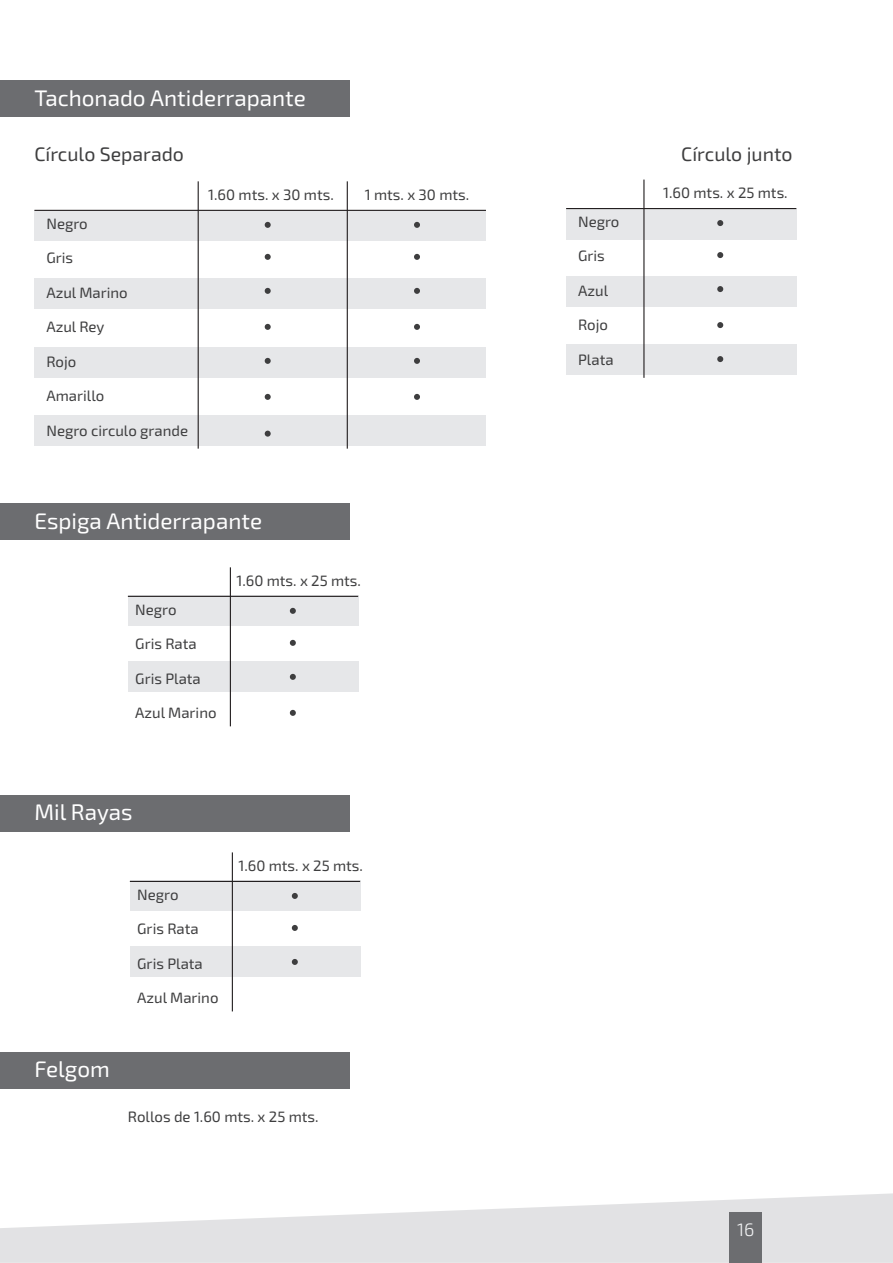
<style>
.page{position:relative;width:893px;height:1263px;background:#fff}
.page>*{position:absolute;margin:0;border:0;box-sizing:border-box;transform-origin:0 0}
.t1{font:22.5px "Exo 2";color:#fff}
.t2{font:19.5px "Exo 2";color:#3e3e3f}
.t3{font:300 18px "Exo 2";color:#f2f3f4}
.t4{font:15px "Exo 2";color:#3e3e3f}
</style>
<div class="page">
<div style="left:34px;top:210px;width:452px;height:31px;background:#e6e7e9"></div>
<div style="left:34px;top:279px;width:452px;height:30px;background:#e6e7e9"></div>
<div style="left:34px;top:347px;width:452px;height:31px;background:#e6e7e9"></div>
<div style="left:566px;top:209px;width:230px;height:31px;background:#e6e7e9"></div>
<div style="left:566px;top:277px;width:230px;height:30px;background:#e6e7e9"></div>
<div style="left:566px;top:344px;width:230px;height:30px;background:#e6e7e9"></div>
<div style="left:128px;top:596px;width:230px;height:30px;background:#e6e7e9"></div>
<div style="left:128px;top:662px;width:230px;height:30px;background:#e6e7e9"></div>
<div style="left:34px;top:415px;width:452px;height:31px;background:#e6e7e9"></div>
<div style="left:0;top:80px;width:349px;height:37px;background:#6c6d70"></div>
<div style="left:0;top:503px;width:349px;height:37px;background:#6c6d70"></div>
<div style="left:0;top:795px;width:349px;height:36px;background:#6c6d70"></div>
<div style="left:0;top:1052px;width:349px;height:36px;background:#6c6d70"></div>
<svg style="left:0;top:1193px;width:893px;height:70px;fill:#e2e2e4"></svg>
<div style="left:730px;top:1212px;width:32px;height:51px;background:#6c6d70"></div>
<hr style="left:198px;top:181px;width:1px;height:268px;background:#231f20">
<hr style="left:347px;top:181px;width:1px;height:268px;background:#231f20">
<hr style="left:34px;top:210px;width:452px;height:1px;background:#231f20">
<svg style="left:265px;top:222px;width:6px;height:6px"></svg>
<svg style="left:265px;top:254px;width:6px;height:6px"></svg>
<svg style="left:265px;top:288px;width:6px;height:6px"></svg>
<svg style="left:265px;top:324px;width:6px;height:6px"></svg>
<svg style="left:265px;top:358px;width:6px;height:6px"></svg>
<svg style="left:265px;top:394px;width:6px;height:6px"></svg>
<svg style="left:414px;top:222px;width:6px;height:6px"></svg>
<svg style="left:265px;top:431px;width:6px;height:6px"></svg>
<svg style="left:414px;top:254px;width:6px;height:6px"></svg>
<svg style="left:414px;top:288px;width:6px;height:6px"></svg>
<svg style="left:414px;top:324px;width:6px;height:6px"></svg>
<svg style="left:414px;top:358px;width:6px;height:6px"></svg>
<svg style="left:414px;top:394px;width:6px;height:6px"></svg>
<hr style="left:643px;top:180px;width:1px;height:198px;background:#231f20">
<hr style="left:566px;top:208px;width:230px;height:1px;background:#231f20">
<hr style="left:128px;top:596px;width:230px;height:1px;background:#231f20">
<svg style="left:717px;top:220px;width:6px;height:6px"></svg>
<svg style="left:717px;top:252px;width:6px;height:6px"></svg>
<svg style="left:717px;top:286px;width:6px;height:6px"></svg>
<svg style="left:717px;top:322px;width:6px;height:6px"></svg>
<svg style="left:717px;top:356px;width:6px;height:6px"></svg>
<hr style="left:230px;top:567px;width:1px;height:159px;background:#231f20">
<svg style="left:290px;top:608px;width:6px;height:6px"></svg>
<svg style="left:290px;top:640px;width:6px;height:6px"></svg>
<svg style="left:290px;top:674px;width:6px;height:6px"></svg>
<svg style="left:290px;top:710px;width:6px;height:6px"></svg>
<div style="left:130px;top:881px;width:230px;height:30px;background:#e6e7e9"></div>
<div style="left:130px;top:947px;width:230px;height:30px;background:#e6e7e9"></div>
<hr style="left:130px;top:881px;width:230px;height:1px;background:#231f20">
<hr style="left:232px;top:852px;width:1px;height:159px;background:#231f20">
<svg style="left:292px;top:893px;width:6px;height:6px"></svg>
<svg style="left:292px;top:925px;width:6px;height:6px"></svg>
<svg style="left:292px;top:959px;width:6px;height:6px"></svg>
<h1 class="t1" style="left:34px;top:85px;width:273px">Tachonado Antiderrapante</h1>
<h2 class="t2" style="left:34px;top:142px;width:151px">Círculo Separado</h2>
<h2 class="t2" style="left:681px;top:142px;width:113px">Círculo junto</h2>
<p class="t4" style="left:46px;top:215px;width:43px">Negro</p>
<p class="t4" style="left:46px;top:249px;width:28px">Gris</p>
<p class="t4" style="left:46px;top:284px;width:83px">Azul Marino</p>
<p class="t4" style="left:46px;top:318px;width:60px">Azul Rey</p>
<p class="t4" style="left:46px;top:353px;width:31px">Rojo</p>
<p class="t4" style="left:46px;top:387px;width:59px">Amarillo</p>
<p class="t4" style="left:46px;top:422px;width:143px">Negro circulo grande</p>
<p class="t4" style="left:208px;top:186px;width:127px">1.60 mts. x 30 mts.</p>
<p class="t4" style="left:365px;top:186px;width:106px">1 mts. x 30 mts.</p>
<h1 class="t1" style="left:34px;top:508px;width:229px">Espiga Antiderrapante</h1>
<p class="t4" style="left:135px;top:601px;width:43px">Negro</p>
<p class="t4" style="left:135px;top:635px;width:63px">Gris Rata</p>
<p class="t4" style="left:135px;top:670px;width:67px">Gris Plata</p>
<p class="t4" style="left:135px;top:704px;width:83px">Azul Marino</p>
<p class="t4" style="left:236px;top:572px;width:126px">1.60 mts. x 25 mts.</p>
<h1 class="t1" style="left:34px;top:799px;width:100px">Mil Rayas</h1>
<p class="t4" style="left:137px;top:886px;width:43px">Negro</p>
<p class="t4" style="left:137px;top:920px;width:63px">Gris Rata</p>
<p class="t4" style="left:137px;top:955px;width:67px">Gris Plata</p>
<p class="t4" style="left:137px;top:989px;width:83px">Azul Marino</p>
<p class="t4" style="left:238px;top:857px;width:126px">1.60 mts. x 25 mts.</p>
<h1 class="t1" style="left:34px;top:1056px;width:77px">Felgom</h1>
<p class="t4" style="left:128px;top:1108px;width:192px">Rollos de 1.60 mts. x 25 mts.</p>
<p class="t4" style="left:578px;top:213px;width:43px">Negro</p>
<p class="t4" style="left:578px;top:247px;width:28px">Gris</p>
<p class="t4" style="left:578px;top:282px;width:31px">Azul</p>
<p class="t4" style="left:578px;top:316px;width:31px">Rojo</p>
<p class="t4" style="left:578px;top:351px;width:37px">Plata</p>
<p class="t4" style="left:663px;top:184px;width:126px">1.60 mts. x 25 mts.</p>
<p class="t3" style="left:737px;top:1219px;width:19px">16</p>
</div>
